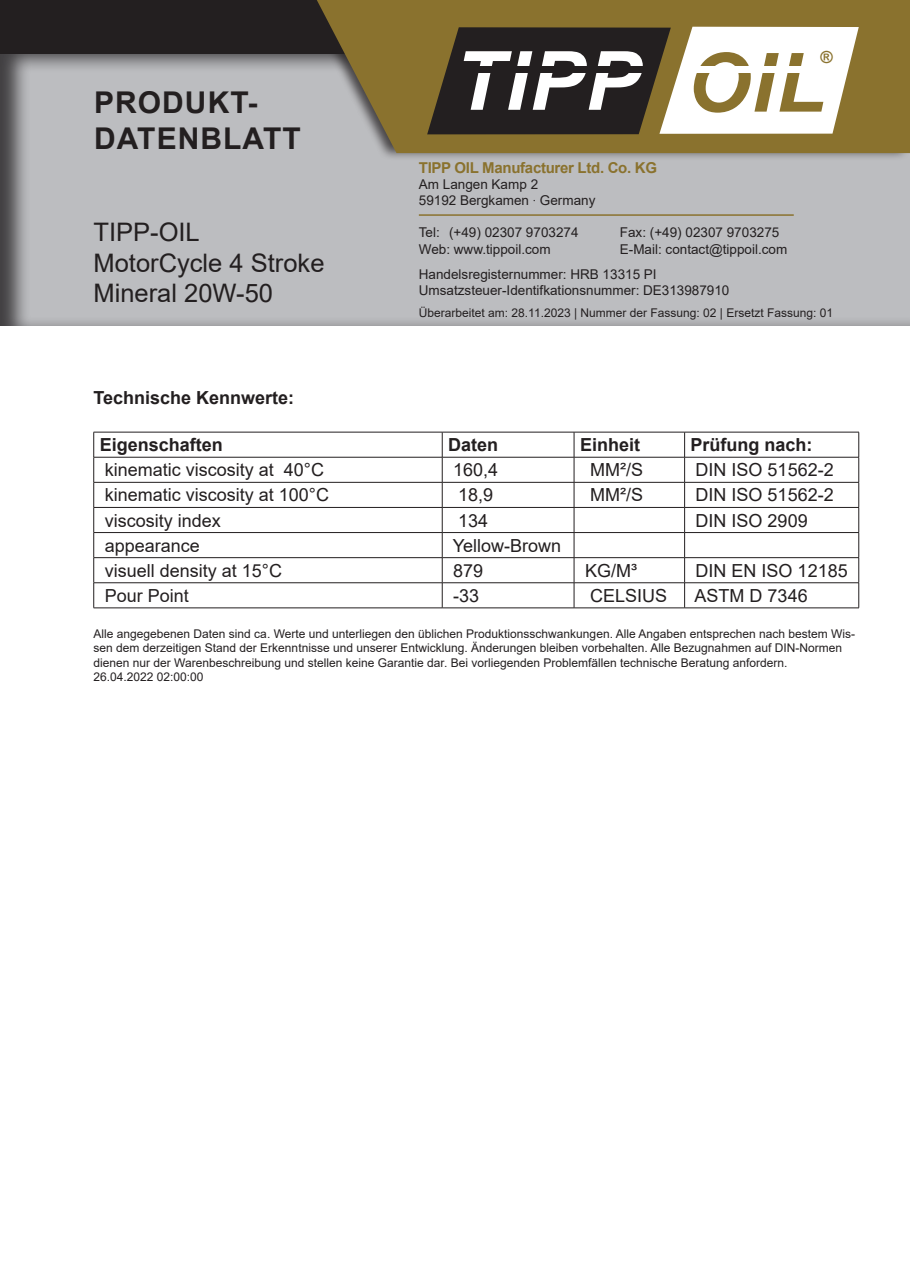
<style>
.page{position:relative;width:910px;height:1280px;background:#fff}
.page>*{position:absolute;margin:0;border:0;box-sizing:border-box;transform-origin:0 0}
.t1{font:italic 700 81.75px "Arial";letter-spacing:.015em;color:#fff}
.t2{font:700 30px/36px "Arial";letter-spacing:.035em;color:#231f20}
.t3{font:25.5px/30.6px "Arial";color:#231f20}
.t4{font:18px "Arial";color:#231f20}
.t5{font:700 18px "Arial";color:#231f20}
.t6{font:700 16.65px "Arial";color:#8a722e}
.t7{font:700 15px "Arial";letter-spacing:-.02em;color:#8a722e}
.t8{font:13.5px/16.2px "Arial";color:#231f20}
.t9{font:12px/14.4px "Arial";color:#231f20}
.s1{color:#8a722e}
.s2{font-family:"Helvetica Neue LT Std";font-weight:100;font-stretch:condensed}
</style>
<div class="page">
<div style="left:0;top:52px;width:910px;height:276px;background:#231f20;opacity:.75"></div>
<div style="left:0;top:0;width:910px;height:53px;background:#231f20"></div>
<div style="left:300px;top:0;width:610px;height:161px;background:#231f20;opacity:.75"></div>
<svg style="left:317px;top:0;width:593px;height:153px;background:#8b773c"></svg>
<svg style="left:427px;top:27px;width:432px;height:107px"></svg>
<div style="left:454px;top:51px;width:183px;height:77px;background:#231f20"></div>
<div style="left:477px;top:66px;width:171px;height:7px;background:#231f20"></div>
<div style="left:694px;top:66px;width:109px;height:6px;background:#fff"></div>
<hr style="left:419px;top:214px;width:375px;height:2px;background:#8a722e">
<hr style="left:94px;top:432px;width:348px;height:1px;background:#231f20">
<hr style="left:442px;top:432px;width:132px;height:1px;background:#231f20">
<hr style="left:574px;top:432px;width:111px;height:1px;background:#231f20">
<hr style="left:685px;top:432px;width:174px;height:1px;background:#231f20">
<hr style="left:94px;top:457px;width:348px;height:1px;background:#231f20">
<hr style="left:442px;top:457px;width:132px;height:1px;background:#231f20">
<hr style="left:574px;top:457px;width:111px;height:1px;background:#231f20">
<hr style="left:685px;top:457px;width:174px;height:1px;background:#231f20">
<hr style="left:94px;top:482px;width:348px;height:1px;background:#231f20">
<hr style="left:442px;top:482px;width:132px;height:1px;background:#231f20">
<hr style="left:574px;top:482px;width:111px;height:1px;background:#231f20">
<hr style="left:685px;top:482px;width:174px;height:1px;background:#231f20">
<hr style="left:94px;top:507px;width:348px;height:1px;background:#231f20">
<hr style="left:442px;top:507px;width:132px;height:1px;background:#231f20">
<hr style="left:574px;top:507px;width:111px;height:1px;background:#231f20">
<hr style="left:685px;top:507px;width:174px;height:1px;background:#231f20">
<hr style="left:94px;top:532px;width:348px;height:1px;background:#231f20">
<hr style="left:442px;top:532px;width:132px;height:1px;background:#231f20">
<hr style="left:574px;top:532px;width:111px;height:1px;background:#231f20">
<hr style="left:685px;top:532px;width:174px;height:1px;background:#231f20">
<hr style="left:94px;top:557px;width:348px;height:1px;background:#231f20">
<hr style="left:442px;top:557px;width:132px;height:1px;background:#231f20">
<hr style="left:574px;top:557px;width:111px;height:1px;background:#231f20">
<hr style="left:685px;top:557px;width:174px;height:1px;background:#231f20">
<hr style="left:94px;top:582px;width:348px;height:1px;background:#231f20">
<svg style="left:93px;top:432px;width:1px;height:176px"></svg>
<hr style="left:442px;top:582px;width:132px;height:1px;background:#231f20">
<svg style="left:442px;top:432px;width:1px;height:176px"></svg>
<hr style="left:574px;top:582px;width:111px;height:1px;background:#231f20">
<svg style="left:574px;top:432px;width:1px;height:176px"></svg>
<hr style="left:685px;top:582px;width:174px;height:1px;background:#231f20">
<svg style="left:684px;top:432px;width:1px;height:176px"></svg>
<svg style="left:858px;top:432px;width:1px;height:176px"></svg>
<hr style="left:94px;top:608px;width:348px;height:1px;background:#231f20">
<hr style="left:442px;top:608px;width:132px;height:1px;background:#231f20">
<hr style="left:574px;top:608px;width:111px;height:1px;background:#231f20">
<hr style="left:685px;top:608px;width:174px;height:1px;background:#231f20">
<h2 class="t2" style="left:94px;top:85px;width:208px">PRODUKT-<br>DATENBLATT</h2>
<p class="t3" style="left:94px;top:217px;width:108px">TIPP-OIL</p>
<p class="t3" style="left:94px;top:247px;width:232px">MotorCycle 4 Stroke<br>Mineral 20W-50</p>
<h1 class="t1" style="left:454px;top:27px;width:373px">TIPP <span class="s1">OIL</span></h1>
<h3 class="t6" style="left:820px;top:47px;width:14px">®</h3>
<p class="t7" style="left:419px;top:157px;width:240px">TIPP OIL Manufacturer Ltd. Co. KG</p>
<p class="t8" style="left:419px;top:176px;width:178px">Am Langen Kamp 2<br>59192 Bergkamen <span class="s2">·</span> Germany</p>
<p class="t8" style="left:419px;top:224px;width:161px">Tel: (+49) 02307 9703274</p>
<p class="t8" style="left:620px;top:224px;width:161px">Fax: (+49) 02307 9703275</p>
<p class="t8" style="left:419px;top:241px;width:133px">Web: www.tippoil.com</p>
<p class="t8" style="left:419px;top:236px;width:370px;line-height:25.2px;text-indent:201px">E-Mail: contact@tippoil.com<br>Handelsregisternummer: HRB 13315 PI</p>
<p class="t8" style="left:419px;top:282px;width:312px">Umsatzsteuer-Identifkationsnummer: DE313987910</p>
<p class="t9" style="left:419px;top:306px;width:416px">Überarbeitet am: 28.11.2023 | Nummer der Fassung: 02 | Ersetzt Fassung: 01</p>
<p class="t5" style="left:94px;top:385px;width:202px">Technische Kennwerte:</p>
<p class="t5" style="left:100px;top:432px;width:125px">Eigenschaften</p>
<p class="t5" style="left:448px;top:432px;width:52px">Daten</p>
<p class="t5" style="left:580px;top:432px;width:62px">Einheit</p>
<p class="t5" style="left:691px;top:432px;width:124px">Prüfung nach:</p>
<p class="t4" style="left:105px;top:458px;width:221px">kinematic viscosity at 40°C</p>
<p class="t4" style="left:453px;top:458px;width:47px">160,4</p>
<p class="t4" style="left:590px;top:458px;width:54px">MM²/S</p>
<p class="t4" style="left:696px;top:458px;width:140px">DIN ISO 51562-2</p>
<p class="t4" style="left:105px;top:483px;width:226px">kinematic viscosity at 100°C</p>
<p class="t4" style="left:458px;top:483px;width:37px">18,9</p>
<p class="t4" style="left:590px;top:483px;width:54px">MM²/S</p>
<p class="t4" style="left:696px;top:483px;width:140px">DIN ISO 51562-2</p>
<p class="t4" style="left:105px;top:508px;width:118px">viscosity index</p>
<p class="t4" style="left:458px;top:508px;width:32px">134</p>
<p class="t4" style="left:696px;top:508px;width:114px">DIN ISO 2909</p>
<p class="t4" style="left:105px;top:533px;width:97px">appearance</p>
<p class="t4" style="left:453px;top:533px;width:110px">Yellow-Brown</p>
<p class="t4" style="left:105px;top:558px;width:179px">visuell density at 15°C</p>
<p class="t4" style="left:453px;top:558px;width:32px">879</p>
<p class="t4" style="left:585px;top:558px;width:54px">KG/M³</p>
<p class="t4" style="left:696px;top:558px;width:154px">DIN EN ISO 12185</p>
<p class="t4" style="left:105px;top:583px;width:86px">Pour Point</p>
<p class="t4" style="left:453px;top:583px;width:28px">-33</p>
<p class="t4" style="left:590px;top:583px;width:79px">CELSIUS</p>
<p class="t4" style="left:695px;top:583px;width:115px">ASTM D 7346</p>
<p class="t9" style="left:94px;top:627px;width:763px">Alle angegebenen Daten sind ca. Werte und unterliegen den üblichen Produktionsschwankungen. Alle Angaben entsprechen nach bestem Wis&shy;sen dem derzeitigen Stand der Erkenntnisse und unserer Entwicklung. Änderungen bleiben vorbehalten. Alle Bezugnahmen auf DIN-Normen dienen nur der Warenbeschreibung und stellen keine Garantie dar. Bei vorliegenden Problemfällen technische Beratung anfordern.</p>
<p class="t9" style="left:94px;top:670px;width:112px">26.04.2022 02:00:00</p>
</div>
